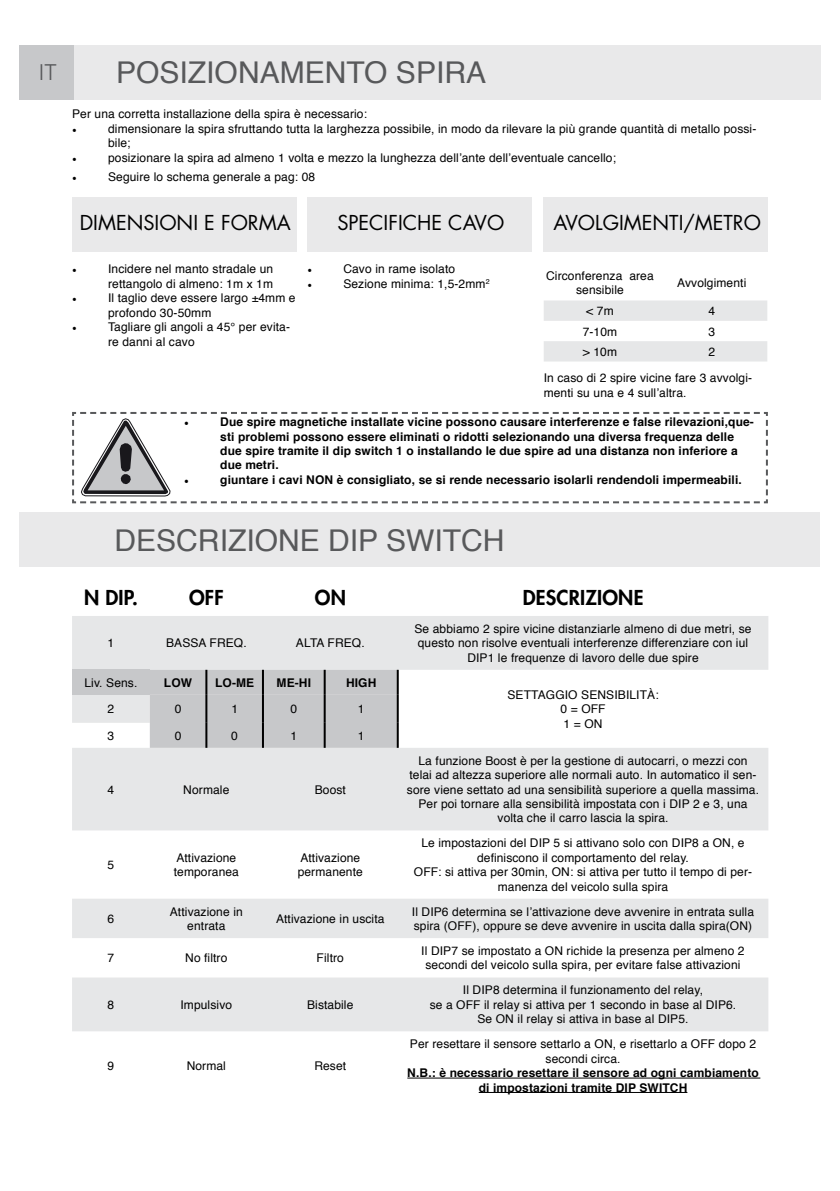
<style>
.page{position:relative;width:840px;height:1191px;background:#fff}
.page>*{position:absolute;margin:0;border:0;box-sizing:border-box;transform-origin:0 0}
.t1{font:30px "Helvetica";color:#58595b}
.t2{font:300 22px "Helvetica";color:#58595b}
.t3{font:20px "Futura Std";color:#000}
.t4{font:800 20px "Futura Std";letter-spacing:.01em;color:#000}
.t5{font:12px/14.4px "Helvetica";letter-spacing:.01em;color:#000;text-align:center}
.t6{font:700 12px/14.4px "Helvetica";letter-spacing:.01em;color:#000}
.t7{font:12px "Minion Pro";color:#000}
.t8{font:700 12px "Minion Pro";color:#000}
</style>
<div class="page">
<div style="left:20px;top:45px;width:54px;height:54px;background:#c7c8ca"></div>
<div style="left:74px;top:45px;width:745px;height:54px;background:#e9e9ea"></div>
<div style="left:20px;top:512px;width:799px;height:54px;background:#e9e9ea"></div>
<div style="left:72px;top:198px;width:224px;height:54px;background:#e9e9ea"></div>
<div style="left:307px;top:198px;width:224px;height:54px;background:#e9e9ea"></div>
<svg style="left:544px;top:300px;width:222px;height:61px"></svg>
<div style="left:543px;top:198px;width:224px;height:54px;background:#e9e9ea"></div>
<svg style="left:72px;top:412px;width:696px;height:92px"></svg>
<svg style="left:72px;top:616px;width:696px;height:415px;fill:#e6e7e8"></svg>
<div style="left:72px;top:670px;width:78px;height:25px;background:#c7c8ca"></div>
<div style="left:150px;top:670px;width:246px;height:78px;background:#c7c8ca"></div>
<hr style="left:205px;top:670px;width:2px;height:25px;background:#000">
<hr style="left:205px;top:695px;width:2px;height:28px;background:#000">
<hr style="left:205px;top:723px;width:2px;height:25px;background:#000">
<hr style="left:262px;top:670px;width:2px;height:25px;background:#000">
<hr style="left:323px;top:670px;width:2px;height:25px;background:#000">
<hr style="left:262px;top:695px;width:2px;height:28px;background:#000">
<hr style="left:323px;top:695px;width:2px;height:28px;background:#000">
<hr style="left:262px;top:723px;width:2px;height:25px;background:#000">
<hr style="left:323px;top:723px;width:2px;height:25px;background:#000">
<hr style="left:396px;top:670px;width:2px;height:25px;background:#000">
<hr style="left:396px;top:695px;width:2px;height:28px;background:#000">
<hr style="left:396px;top:723px;width:2px;height:25px;background:#000">
<hr style="left:407px;top:1077px;width:353px;height:1px;background:#000">
<hr style="left:478px;top:1092px;width:209px;height:1px;background:#000">
<h2 class="t2" style="left:38px;top:54px;width:20px">IT</h2>
<h1 class="t1" style="left:116px;top:50px;width:371px">POSIZIONAMENTO SPIRA</h1>
<p class="t5" style="left:72px;top:107px;width:296px">Per una corretta installazione della spira è necessario:</p>
<p class="t7" style="left:72px;top:121px;width:6px">•</p>
<p class="t5" style="left:108px;top:122px;width:649px;text-align:left">dimensionare la spira sfruttando tutta la larghezza possibile, in modo da rilevare la più grande quantità di metallo possi&shy;bile;</p>
<p class="t7" style="left:72px;top:150px;width:6px">•</p>
<p class="t5" style="left:108px;top:151px;width:509px">posizionare la spira ad almeno 1 volta e mezzo la lunghezza dell’ante dell’eventuale cancello;</p>
<p class="t7" style="left:72px;top:169px;width:6px">•</p>
<p class="t5" style="left:108px;top:170px;width:208px">Seguire lo schema generale a pag: 08</p>
<h3 class="t3" style="left:80px;top:210px;width:212px">DIMENSIONI E FORMA</h3>
<h3 class="t3" style="left:337px;top:210px;width:168px">SPECIFICHE CAVO</h3>
<p class="t7" style="left:72px;top:262px;width:6px">•</p>
<p class="t5" style="left:108px;top:262px;width:166px;text-align:left">Incidere nel manto stradale un rettangolo di almeno: 1m x 1m</p>
<p class="t7" style="left:72px;top:290px;width:6px">•</p>
<p class="t5" style="left:108px;top:291px;width:189px;text-align:left">Il taglio deve essere largo ±4mm e profondo 30-50mm</p>
<p class="t7" style="left:72px;top:319px;width:6px">•</p>
<p class="t5" style="left:108px;top:320px;width:183px;text-align:left">Tagliare gli angoli a 45° per evita&shy;re danni al cavo</p>
<p class="t7" style="left:307px;top:262px;width:6px">•</p>
<p class="t5" style="left:343px;top:262px;width:113px">Cavo in rame isolato</p>
<p class="t7" style="left:307px;top:276px;width:6px">•</p>
<p class="t5" style="left:343px;top:277px;width:148px">Sezione minima: 1,5-2mm<sup>2</sup></p>
<h3 class="t3" style="left:553px;top:210px;width:209px">AVOLGIMENTI/METRO</h3>
<p class="t5" style="left:546px;top:269px;width:109px">Circonferenza area sensibile</p>
<p class="t5" style="left:676px;top:276px;width:71px">Avvolgimenti</p>
<p class="t5" style="left:586px;top:304px;width:29px">&lt; 7m</p>
<p class="t5" style="left:708px;top:304px;width:8px">4</p>
<p class="t5" style="left:582px;top:324px;width:36px">7-10m</p>
<p class="t5" style="left:708px;top:324px;width:8px">3</p>
<p class="t5" style="left:582px;top:345px;width:36px">&gt; 10m</p>
<p class="t5" style="left:708px;top:345px;width:8px">2</p>
<p class="t5" style="left:543px;top:371px;width:210px;text-align:left">In caso di 2 spire vicine fare 3 avvolgi&shy;menti su una e 4 sull’altra.</p>
<p class="t8" style="left:184px;top:414px;width:6px">•</p>
<p class="t6" style="left:220px;top:415px;width:535px">Due spire magnetiche installate vicine possono causare interferenze e false rilevazioni,que&shy;sti problemi possono essere eliminati o ridotti selezionando una diversa frequenza delle due spire tramite il dip switch 1 o installando le due spire ad una distanza non inferiore a due metri.</p>
<p class="t8" style="left:184px;top:471px;width:6px">•</p>
<p class="t6" style="left:220px;top:472px;width:523px">giuntare i cavi NON è consigliato, se si rende necessario isolarli rendendoli impermeabili.</p>
<h1 class="t1" style="left:114px;top:517px;width:391px">DESCRIZIONE DIP SWITCH</h1>
<h3 class="t4" style="left:84px;top:585px;width:55px">N DIP.</h3>
<h3 class="t4" style="left:189px;top:585px;width:36px">OFF</h3>
<h3 class="t4" style="left:314px;top:585px;width:33px">ON</h3>
<h3 class="t4" style="left:522px;top:585px;width:122px">DESCRIZIONE</h3>
<p class="t5" style="left:107px;top:636px;width:8px">1</p>
<p class="t5" style="left:166px;top:636px;width:82px">BASSA FREQ.</p>
<p class="t5" style="left:296px;top:636px;width:70px">ALTA FREQ.</p>
<p class="t5" style="left:414px;top:622px;width:338px">Se abbiamo 2 spire vicine distanziarle almeno di due metri, se questo non risolve eventuali interferenze differenziare con iul<br>DIP1 le frequenze di lavoro delle due spire</p>
<p class="t5" style="left:84px;top:676px;width:54px">Liv. Sens.</p>
<p class="t6" style="left:164px;top:675px;width:30px">LOW</p>
<p class="t6" style="left:215px;top:675px;width:41px">LO-ME</p>
<p class="t6" style="left:276px;top:675px;width:36px">ME-HI</p>
<p class="t6" style="left:346px;top:675px;width:32px">HIGH</p>
<p class="t5" style="left:107px;top:702px;width:8px">2</p>
<p class="t5" style="left:175px;top:702px;width:8px">0</p>
<p class="t5" style="left:231px;top:702px;width:8px">1</p>
<p class="t5" style="left:290px;top:702px;width:8px">0</p>
<p class="t5" style="left:357px;top:702px;width:8px">1</p>
<p class="t5" style="left:107px;top:728px;width:8px">3</p>
<p class="t5" style="left:175px;top:728px;width:8px">0</p>
<p class="t5" style="left:231px;top:728px;width:8px">0</p>
<p class="t5" style="left:290px;top:728px;width:8px">1</p>
<p class="t5" style="left:357px;top:728px;width:8px">1</p>
<p class="t5" style="left:107px;top:782px;width:8px">4</p>
<p class="t5" style="left:183px;top:782px;width:48px">Normale</p>
<p class="t5" style="left:314px;top:782px;width:33px">Boost</p>
<p class="t5" style="left:107px;top:858px;width:8px">5</p>
<p class="t5" style="left:174px;top:850px;width:67px;text-align:left">Attivazione temporanea</p>
<p class="t5" style="left:297px;top:850px;width:67px;text-align:left">Attivazione permanente</p>
<p class="t5" style="left:507px;top:688px;width:153px">SETTAGGIO SENSIBILITÀ:<br>0 = OFF<br>1 = ON</p>
<p class="t5" style="left:406px;top:753px;width:353px">La funzione Boost è per la gestione di autocarri, o mezzi con telai ad altezza superiore alle normali auto. In automatico il sen&shy;sore viene settato ad una sensibilità superiore a quella massima.<br>Per poi tornare alla sensibilità impostata con i DIP 2 e 3, una volta che il carro lascia la spira.</p>
<p class="t5" style="left:413px;top:836px;width:339px">Le impostazioni del DIP 5 si attivano solo con DIP8 a ON, e definiscono il comportamento del relay.<br>OFF: si attiva per 30min, ON: si attiva per tutto il tempo di per&shy;manenza del veicolo sulla spira</p>
<p class="t5" style="left:107px;top:911px;width:8px">6</p>
<p class="t5" style="left:170px;top:904px;width:74px">Attivazione in entrata</p>
<p class="t5" style="left:276px;top:911px;width:110px">Attivazione in uscita</p>
<p class="t5" style="left:411px;top:904px;width:343px;text-align:left">Il DIP6 determina se l’attivazione deve avvenire in entrata sulla spira (OFF), oppure se deve avvenire in uscita dalla spira(ON)</p>
<p class="t5" style="left:107px;top:951px;width:8px">7</p>
<p class="t5" style="left:185px;top:951px;width:44px">No filtro</p>
<p class="t5" style="left:316px;top:951px;width:29px">Filtro</p>
<p class="t5" style="left:421px;top:944px;width:324px">Il DIP7 se impostato a ON richide la presenza per almeno 2 secondi del veicolo sulla spira, per evitare false attivazioni</p>
<p class="t5" style="left:107px;top:997px;width:8px">8</p>
<p class="t5" style="left:180px;top:997px;width:53px">Impulsivo</p>
<p class="t5" style="left:307px;top:997px;width:48px">Bistabile</p>
<p class="t5" style="left:429px;top:983px;width:308px">Il DIP8 determina il funzionamento del relay,<br>se a OFF il relay si attiva per 1 secondo in base al DIP6.<br>Se ON il relay si attiva in base al DIP5.</p>
<p class="t5" style="left:107px;top:1058px;width:8px">9</p>
<p class="t5" style="left:186px;top:1058px;width:41px">Normal</p>
<p class="t5" style="left:314px;top:1058px;width:33px">Reset</p>
<p class="t5" style="left:410px;top:1037px;width:347px">Per resettare il sensore settarlo a ON, e risettarlo a OFF dopo 2 secondi circa.</p>
<p class="t6" style="left:407px;top:1065px;width:353px;text-align:center">N.B.: è necessario resettare il sensore ad ogni cambiamento di impostazioni tramite DIP SWITCH</p>
</div>
